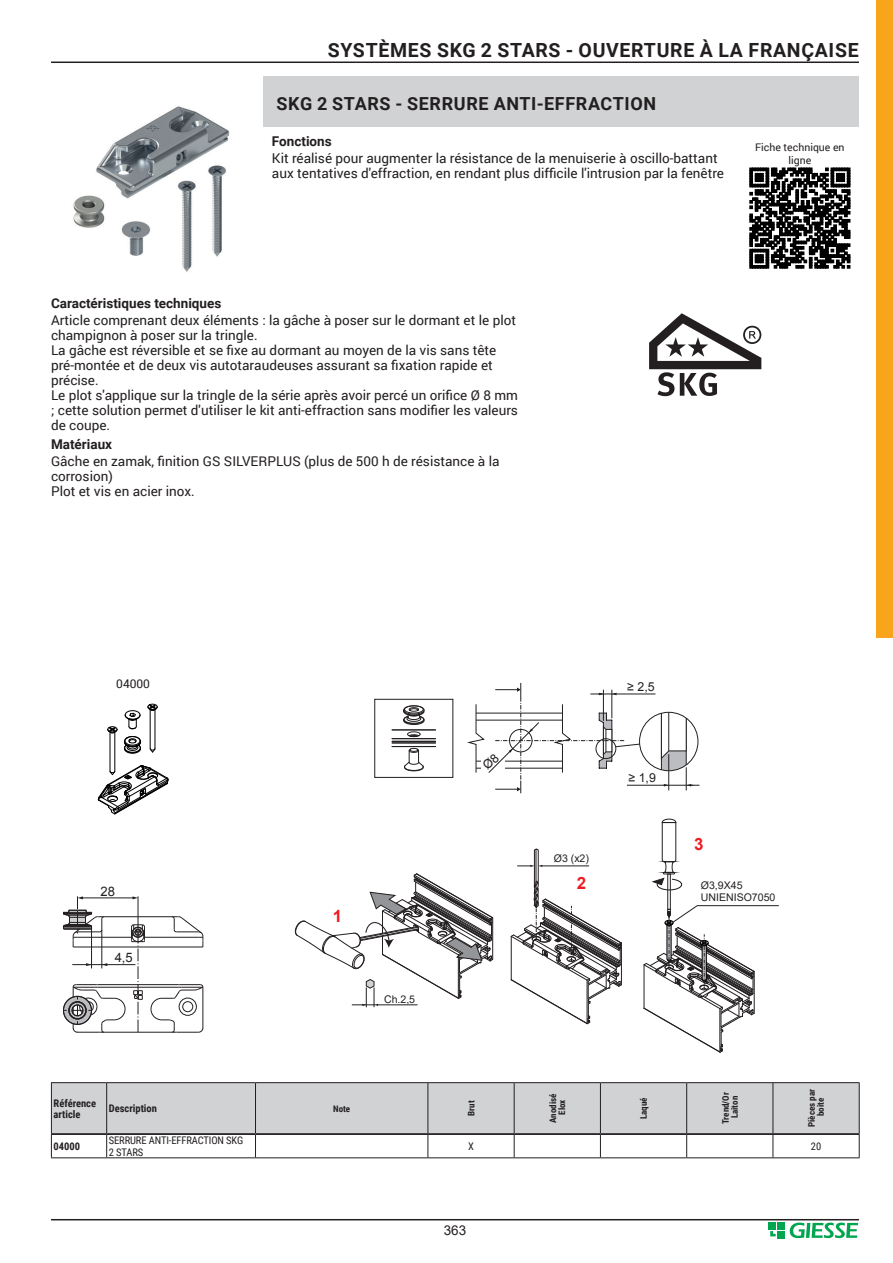
<style>
.page{position:relative;width:893px;height:1263px;background:#fff}
.page>*{position:absolute;margin:0;border:0;box-sizing:border-box;transform-origin:0 0}
.t1{font:700 19.5px "Roboto";letter-spacing:.035em;color:#231f20}
.t2{font:700 18px "Roboto";letter-spacing:.035em;color:#231f20}
.t3{font:700 16.95px "Arial";color:#ee1d23}
.t4{font:13.5px/15px "Roboto";color:#231f20}
.t5{font:700 13.5px "Roboto";color:#231f20}
.t6{font:13.5px "Arial";color:#231f20}
.t7{font:13.05px "Arial";color:#231f20}
.t8{font:12.3px "Arial";color:#231f20}
.t9{font:12px "Roboto";color:#231f20}
.t10{font:10.5px/11.2px "Roboto Condensed";letter-spacing:-.01em;color:#231f20}
.t11{font:700 10.5px/11.2px "Roboto Condensed";color:#231f20}
.t12{font:10.5px/11.9px "Arial";color:#231f20}
.t13{font:10.5px/12.6px "Roboto";color:#231f20;text-align:center}
.t14{font:700 9px/9px "Roboto Condensed";color:#231f20;text-align:center}
</style>
<div class="page">
<hr style="left:51px;top:62px;width:808px;height:1px;background:#231f20">
<hr style="left:51px;top:1219px;width:808px;height:1px;background:#231f20">
<div style="left:769px;top:1223px;width:7px;height:7px;background:#00a54f"></div>
<div style="left:777px;top:1223px;width:7px;height:7px;background:#00a54f"></div>
<div style="left:777px;top:1231px;width:7px;height:7px;background:#00a54f"></div>
<svg style="left:770px;top:1231px;width:6px;height:5px"></svg>
<svg style="left:789px;top:1222px;width:69px;height:16px"></svg>
<div style="left:876px;top:0;width:17px;height:638px;background:#f9a51b"></div>
<img style="left:73px;top:106px;width:157px;height:166px">
<div style="left:264px;top:77px;width:8px;height:50px;background:#d1d2d4"></div>
<div style="left:272px;top:77px;width:587px;height:50px;background:#d1d2d4"></div>
<svg style="left:749px;top:167px;width:102px;height:102px"></svg>
<svg style="left:750px;top:168px;width:100px;height:100px"></svg>
<svg style="left:649px;top:313px;width:112px;height:83px"></svg>
<hr style="left:110px;top:732px;width:1px;height:39px;background:#000001">
<hr style="left:115px;top:732px;width:1px;height:39px;background:#000001">
<svg style="left:108px;top:726px;width:10px;height:7px"></svg>
<hr style="left:150px;top:709px;width:1px;height:40px;background:#000001">
<hr style="left:155px;top:709px;width:1px;height:40px;background:#000001">
<svg style="left:150px;top:748px;width:5px;height:4px"></svg>
<svg style="left:148px;top:704px;width:10px;height:7px"></svg>
<svg style="left:125px;top:710px;width:16px;height:19px"></svg>
<svg style="left:124px;top:736px;width:17px;height:17px"></svg>
<svg style="left:98px;top:765px;width:71px;height:49px"></svg>
<svg style="left:63px;top:896px;width:141px;height:137px"></svg>
<div style="left:182px;top:1001px;width:11px;height:11px;border:1px solid #231f20;border-radius:50%"></div>
<hr style="left:627px;top:785px;width:38px;height:1px;background:#231f20">
<svg style="left:648px;top:712px;width:51px;height:78px"></svg>
<hr style="left:616px;top:694px;width:39px;height:1px;background:#231f20">
<hr style="left:392px;top:743px;width:44px;height:1px;background:#231f20">
<hr style="left:392px;top:742px;width:44px;height:1px;background:#231f20">
<hr style="left:392px;top:741px;width:44px;height:1px;background:#231f20">
<hr style="left:392px;top:738px;width:44px;height:1px;background:#231f20">
<hr style="left:392px;top:730px;width:44px;height:1px;background:#231f20">
<hr style="left:392px;top:746px;width:44px;height:1px;background:#231f20">
<svg style="left:403px;top:705px;width:21px;height:32px"></svg>
<svg style="left:404px;top:748px;width:20px;height:23px"></svg>
<div style="left:375px;top:699px;width:78px;height:79px;border:1px solid #231f20"></div>
<svg style="left:295px;top:873px;width:198px;height:134px"></svg>
<svg style="left:511px;top:848px;width:111px;height:176px"></svg>
<div style="left:667px;top:874px;width:4px;height:36px;border:1px solid #231f20"></div>
<svg style="left:651px;top:819px;width:32px;height:72px"></svg>
<svg style="left:643px;top:905px;width:136px;height:148px"></svg>
<hr style="left:51px;top:1082px;width:56px;height:1px;background:#231f20">
<hr style="left:107px;top:1082px;width:148px;height:1px;background:#231f20">
<hr style="left:255px;top:1082px;width:173px;height:1px;background:#231f20">
<hr style="left:428px;top:1082px;width:86px;height:1px;background:#231f20">
<hr style="left:514px;top:1082px;width:86px;height:1px;background:#231f20">
<hr style="left:600px;top:1082px;width:87px;height:1px;background:#231f20">
<hr style="left:687px;top:1082px;width:86px;height:1px;background:#231f20">
<hr style="left:773px;top:1082px;width:87px;height:1px;background:#231f20">
<svg style="left:51px;top:1083px;width:809px;height:75px"></svg>
<hr style="left:773px;top:1157px;width:87px;height:1px;background:#231f20">
<svg style="left:467px;top:683px;width:173px;height:110px"></svg>
<h1 class="t1" style="left:328px;top:37px;width:532px">SYSTÈMES SKG 2 STARS - OUVERTURE À LA FRANÇAISE</h1>
<h2 class="t2" style="left:277px;top:91px;width:381px">SKG 2 STARS - SERRURE ANTI-EFFRACTION</h2>
<p class="t5" style="left:272px;top:131px;width:61px">Fonctions</p>
<p class="t4" style="left:272px;top:150px;width:454px">Kit réalisé pour augmenter la résistance de la menuiserie à oscillo-battant aux tentatives d'effraction, en rendant plus difficile l'intrusion par la fenêtre</p>
<p class="t13" style="left:755px;top:141px;width:91px">Fiche technique en ligne</p>
<p class="t5" style="left:51px;top:293px;width:172px">Caractéristiques techniques</p>
<p class="t4" style="left:51px;top:312px;width:468px">Article comprenant deux éléments : la gâche à poser sur le dormant et le plot champignon à poser sur la tringle.<br>La gâche est réversible et se fixe au dormant au moyen de la vis sans tête pré-montée et de deux vis autotaraudeuses assurant sa fixation rapide et précise.<br>Le plot s'applique sur la tringle de la série après avoir percé un orifice Ø 8 mm ; cette solution permet d'utiliser le kit anti-effraction sans modifier les valeurs de coupe.</p>
<p class="t5" style="left:51px;top:435px;width:63px">Matériaux</p>
<p class="t4" style="left:51px;top:453px;width:450px">Gâche en zamak, finition GS SILVERPLUS (plus de 500 h de résistance à la corrosion)<br>Plot et vis en acier inox.</p>
<p class="t9" style="left:116px;top:675px;width:35px">04000</p>
<p class="t7" style="left:101px;top:883px;width:16px">28</p>
<p class="t7" style="left:115px;top:949px;width:20px">4,5</p>
<p class="t3" style="left:333px;top:904px;width:11px">1</p>
<p class="t12" style="left:384px;top:993px;width:33px">Ch.2,5</p>
<p class="t8" style="left:627px;top:678px;width:29px">≥ 2,5</p>
<p class="t8" style="left:628px;top:770px;width:29px">≥ 1,9</p>
<p class="t3" style="left:694px;top:832px;width:11px">3</p>
<p class="t12" style="left:554px;top:852px;width:37px">Ø3 (x2)</p>
<p class="t3" style="left:577px;top:871px;width:11px">2</p>
<p class="t12" style="left:701px;top:880px;width:76px">Ø3,9X45<br>UNIENISO7050</p>
<p class="t11" style="left:54px;top:1097px;width:44px">Référence article</p>
<p class="t11" style="left:109px;top:1102px;width:50px">Description</p>
<p class="t14" style="left:333px;top:1103px;width:19px">Note</p>
<p class="t14" style="left:466px;top:1116px;width:17px;rotate:-90deg">Brut</p>
<p class="t14" style="left:548px;top:1123px;width:31px;rotate:-90deg">Anodisé<br>Elox</p>
<p class="t14" style="left:639px;top:1119px;width:23px;rotate:-90deg">Laqué</p>
<p class="t14" style="left:721px;top:1124px;width:34px;rotate:-90deg">Trend/Or<br>Laiton</p>
<p class="t14" style="left:807px;top:1127px;width:39px;rotate:-90deg">Pièces par boite</p>
<p class="t11" style="left:54px;top:1140px;width:28px">04000</p>
<p class="t10" style="left:109px;top:1135px;width:136px">SERRURE ANTI-EFFRACTION SKG<br>2 STARS</p>
<p class="t10" style="left:468px;top:1140px;width:7px">X</p>
<p class="t10" style="left:811px;top:1140px;width:12px">20</p>
<p class="t6" style="left:444px;top:1220px;width:24px">363</p>
</div>
